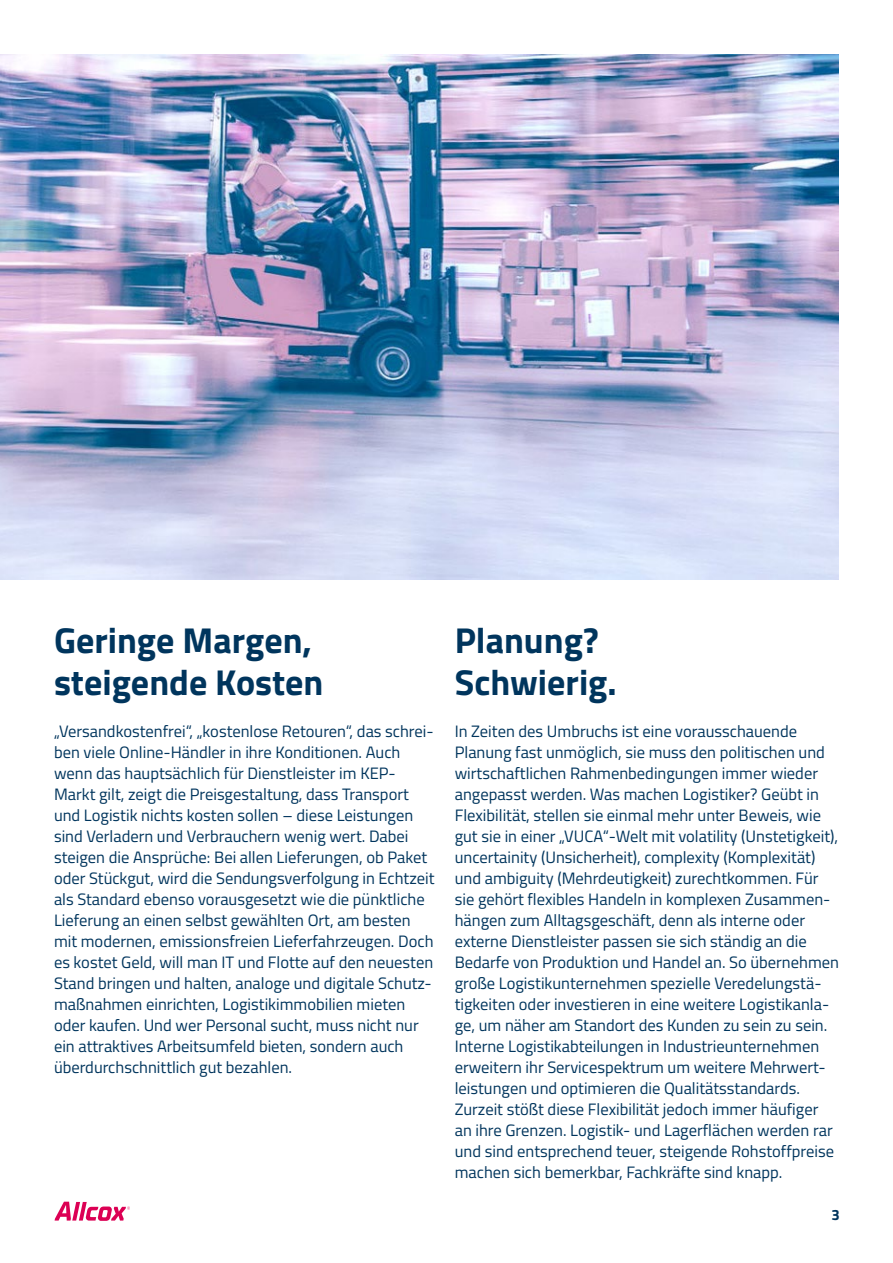
<style>
.page{position:relative;width:893px;height:1263px;background:#fff}
.page>*{position:absolute;margin:0;border:0;box-sizing:border-box;transform-origin:0 0}
.t1{font:700 36px/42px "Titillium Web";color:#00355d}
.t2{font:16.5px/21px "Titillium Web";color:#00355d}
.t3{font:700 15px "Titillium Web";color:#00355d}
</style>
<div class="page">
<img style="left:0;top:54px;width:839px;height:525px">
<svg style="left:55px;top:1202px;width:75px;height:19px"></svg>
<h1 class="t1" style="left:54px;top:617px;width:271px">Geringe Margen, steigende Kosten</h1>
<p class="t2" style="left:54px;top:719px;width:382px">„Versandkostenfrei“, „kostenlose Retouren“, das schrei&shy;ben viele Online-Händler in ihre Konditionen. Auch wenn das hauptsächlich für Dienstleister im KEP-Markt gilt, zeigt die Preisgestaltung, dass Transport und Logistik nichts kosten sollen – diese Leistungen sind Verladern und Verbrauchern wenig wert. Dabei steigen die Ansprüche: Bei allen Lieferungen, ob Paket oder Stückgut, wird die Sendungsverfolgung in Echtzeit als Standard ebenso vorausgesetzt wie die pünktliche Lieferung an einen selbst gewählten Ort, am besten mit modernen, emissionsfreien Lieferfahrzeugen. Doch es kostet Geld, will man IT und Flotte auf den neuesten Stand bringen und halten, analoge und digitale Schutz&shy;maßnahmen einrichten, Logistikimmobilien mieten oder kaufen. Und wer Personal sucht, muss nicht nur ein attraktives Arbeitsumfeld bieten, sondern auch überdurchschnittlich gut bezahlen.</p>
<h1 class="t1" style="left:455px;top:617px;width:163px">Planung?<br>Schwierig.</h1>
<p class="t2" style="left:455px;top:719px;width:386px">In Zeiten des Umbruchs ist eine vorausschauende Planung fast unmöglich, sie muss den politischen und wirtschaftlichen Rahmenbedingungen immer wieder angepasst werden. Was machen Logistiker? Geübt in Flexibilität, stellen sie einmal mehr unter Beweis, wie gut sie in einer „VUCA“-Welt mit volatility (Unstetigkeit), uncertainity (Unsicherheit), complexity (Komplexität) und ambiguity (Mehrdeutigkeit) zurechtkommen. Für sie gehört flexibles Handeln in komplexen Zusammen&shy;hängen zum Alltagsgeschäft, denn als interne oder externe Dienstleister passen sie sich ständig an die Bedarfe von Produktion und Handel an. So übernehmen große Logistikunternehmen spezielle Veredelungstä&shy;tigkeiten oder investieren in eine weitere Logistikanla&shy;ge, um näher am Standort des Kunden zu sein zu sein.<br>Interne Logistikabteilungen in Industrieunternehmen erweitern ihr Servicespektrum um weitere Mehrwert&shy;leistungen und optimieren die Qualitätsstandards.<br>Zurzeit stößt diese Flexibilität jedoch immer häufiger an ihre Grenzen. Logistik- und Lagerflächen werden rar und sind entsprechend teuer, steigende Rohstoffpreise machen sich bemerkbar, Fachkräfte sind knapp.</p>
<p class="t3" style="left:831px;top:1203px;width:10px">3</p>
</div>
